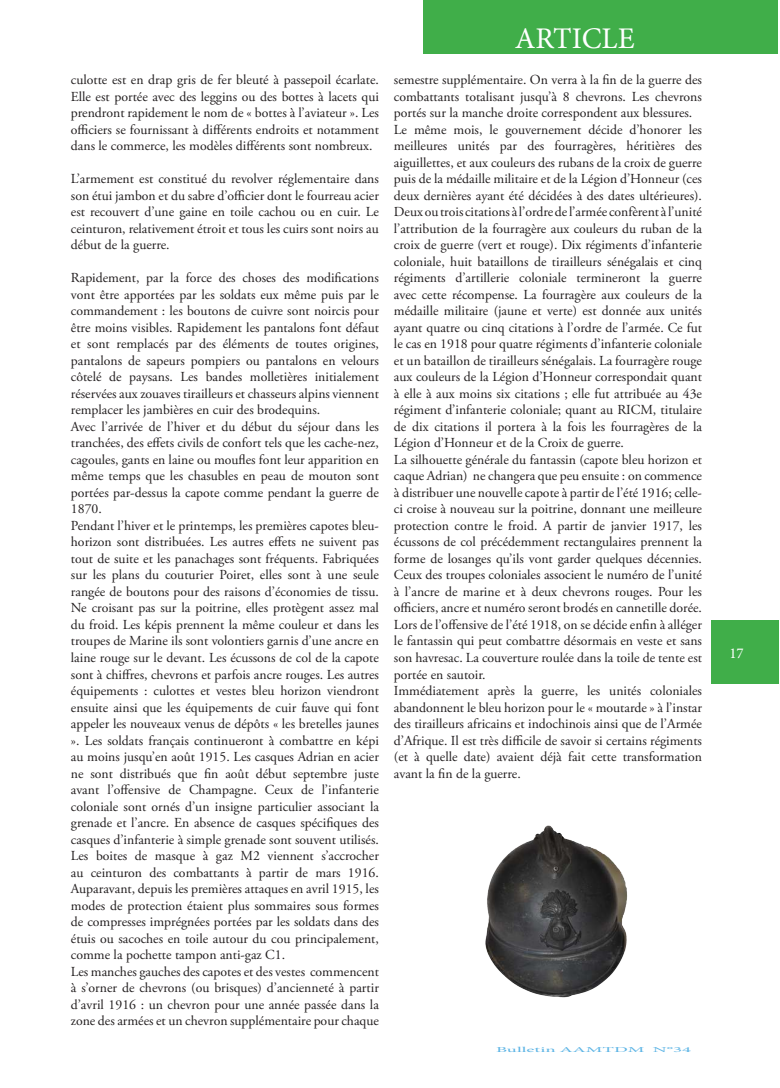
<style>
.page{position:relative;width:780px;height:1088px;background:#fff}
.page>*{position:absolute;margin:0;border:0;box-sizing:border-box;transform-origin:0 0}
.t1{font:30px "Minion Pro";color:#fff}
.t2{font:15px "Minion Pro";color:#fff}
.t3{font:13.75px/16.5px "Adobe Garamond Pro";color:#231f20;text-align:justify}
.t4{font:7.5px "Minion Pro";color:#5cb4e5;scale:2.5 1}
</style>
<div class="page">
<div style="left:711px;top:620px;width:68px;height:64px;background:#40ae49"></div>
<div style="left:423px;top:0;width:354px;height:53px;background:#40ae49"></div>
<img style="left:485px;top:826px;width:143px;height:172px">
<p class="t3" style="left:71px;top:72px;width:309px">culotte est en drap gris de fer bleuté à passepoil écarlate.<br>Elle est portée avec des leggins ou des bottes à lacets qui prendront rapidement le nom de « bottes à l’aviateur ». Les officiers se fournissant à différents endroits et notamment dans le commerce, les modèles différents sont nombreux.</p>
<p class="t3" style="left:71px;top:171px;width:309px">L’armement est constitué du revolver réglementaire dans son étui jambon et du sabre d’officier dont le fourreau acier est recouvert d’une gaine en toile cachou ou en cuir. Le ceinturon, relativement étroit et tous les cuirs sont noirs au début de la guerre.</p>
<p class="t3" style="left:71px;top:270px;width:309px;text-align:left">Rapidement, par la force des choses des modifications vont être apportées par les soldats eux même puis par le commandement : les boutons de cuivre sont noircis pour être moins visibles. Rapidement les pantalons font défaut et sont remplacés par des éléments de toutes origines, pantalons de sapeurs pompiers ou pantalons en velours côtelé de paysans. Les bandes molletières initialement réservées aux zouaves tirailleurs et chasseurs alpins viennent remplacer les jambières en cuir des brodequins.<br>Avec l’arrivée de l’hiver et du début du séjour dans les tranchées, des effets civils de confort tels que les cache-nez, cagoules, gants en laine ou moufles font leur apparition en même temps que les chasubles en peau de mouton sont portées par-dessus la capote comme pendant la guerre de 1870.<br>Pendant l’hiver et le printemps, les premières capotes bleu&shy;horizon sont distribuées. Les autres effets ne suivent pas tout de suite et les panachages sont fréquents. Fabriquées sur les plans du couturier Poiret, elles sont à une seule rangée de boutons pour des raisons d’économies de tissu.<br>Ne croisant pas sur la poitrine, elles protègent assez mal du froid. Les képis prennent la même couleur et dans les troupes de Marine ils sont volontiers garnis d’une ancre en laine rouge sur le devant. Les écussons de col de la capote sont à chiffres, chevrons et parfois ancre rouges. Les autres équipements : culottes et vestes bleu horizon viendront ensuite ainsi que les équipements de cuir fauve qui font appeler les nouveaux venus de dépôts « les bretelles jaunes ». Les soldats français continueront à combattre en képi au moins jusqu’en août 1915. Les casques Adrian en acier ne sont distribués que fin août début septembre juste avant l’offensive de Champagne. Ceux de l’infanterie coloniale sont ornés d’un insigne particulier associant la grenade et l’ancre. En absence de casques spécifiques des casques d’infanterie à simple grenade sont souvent utilisés.<br>Les boites de masque à gaz M2 viennent s’accrocher au ceinturon des combattants à partir de mars 1916.<br>Auparavant, depuis les premières attaques en avril 1915, les modes de protection étaient plus sommaires sous formes de compresses imprégnées portées par les soldats dans des étuis ou sacoches en toile autour du cou principalement, comme la pochette tampon anti-gaz C1.<br>Les manches gauches des capotes et des vestes commencent à s’orner de chevrons (ou brisques) d’ancienneté à partir d’avril 1916 : un chevron pour une année passée dans la zone des armées et un chevron supplémentaire pour chaque</p>
<h1 class="t1" style="left:515px;top:18px;width:121px">ARTICLE</h1>
<p class="t3" style="left:394px;top:72px;width:309px;text-align:left">semestre supplémentaire. On verra à la fin de la guerre des combattants totalisant jusqu’à 8 chevrons. Les chevrons portés sur la manche droite correspondent aux blessures.<br>Le même mois, le gouvernement décide d’honorer les meilleures unités par des fourragères, héritières des aiguillettes, et aux couleurs des rubans de la croix de guerre puis de la médaille militaire et de la Légion d’Honneur (ces deux dernières ayant été décidées à des dates ultérieures).<br>Deux ou trois citations à l’ordre de l’armée confèrent à l’unité l’attribution de la fourragère aux couleurs du ruban de la croix de guerre (vert et rouge). Dix régiments d’infanterie coloniale, huit bataillons de tirailleurs sénégalais et cinq régiments d’artillerie coloniale termineront la guerre avec cette récompense. La fourragère aux couleurs de la médaille militaire (jaune et verte) est donnée aux unités ayant quatre ou cinq citations à l’ordre de l’armée. Ce fut le cas en 1918 pour quatre régiments d’infanterie coloniale et un bataillon de tirailleurs sénégalais. La fourragère rouge aux couleurs de la Légion d’Honneur correspondait quant à elle à aux moins six citations ; elle fut attribuée au 43e régiment d’infanterie coloniale; quant au RICM, titulaire de dix citations il portera à la fois les fourragères de la Légion d’Honneur et de la Croix de guerre.<br>La silhouette générale du fantassin (capote bleu horizon et caque Adrian) ne changera que peu ensuite : on commence à distribuer une nouvelle capote à partir de l’été 1916; celle&shy;ci croise à nouveau sur la poitrine, donnant une meilleure protection contre le froid. A partir de janvier 1917, les écussons de col précédemment rectangulaires prennent la forme de losanges qu’ils vont garder quelques décennies.<br>Ceux des troupes coloniales associent le numéro de l’unité à l’ancre de marine et à deux chevrons rouges. Pour les officiers, ancre et numéro seront brodés en cannetille dorée.<br>Lors de l’offensive de l’été 1918, on se décide enfin à alléger le fantassin qui peut combattre désormais en veste et sans son havresac. La couverture roulée dans la toile de tente est portée en sautoir.<br>Immédiatement après la guerre, les unités coloniales abandonnent le bleu horizon pour le « moutarde » à l’instar des tirailleurs africains et indochinois ainsi que de l’Armée d’Afrique. Il est très difficile de savoir si certains régiments (et à quelle date) avaient déjà fait cette transformation avant la fin de la guerre.</p>
<p class="t4" style="left:496px;top:1045px;width:80px">Bulletin AAMTDM N°34</p>
<p class="t2" style="left:729px;top:643px;width:16px">17</p>
</div>
